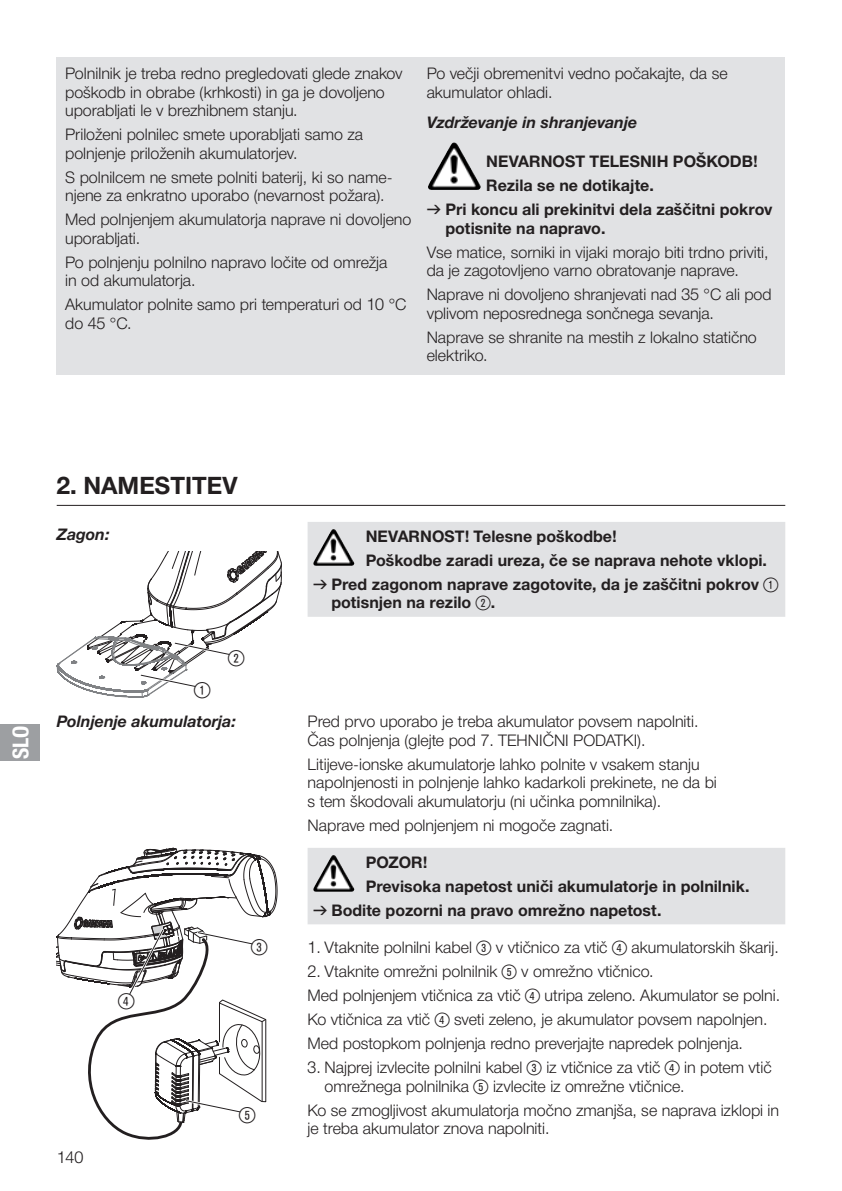
<style>
.page{position:relative;width:842px;height:1191px;background:#fff}
.page>*{position:absolute;margin:0;border:0;box-sizing:border-box;transform-origin:0 0}
.t1{font:700 24px "Gardena Sans";color:#231f20}
.t2{font:22px "Ziffernim Kreisund Quadrat BQ";color:#231f20}
.t3{font:700 22px "Gardena Sans Cond";color:#fff}
.t4{font:16px/18.4px "Gardena Sans";color:#231f20}
.t5{font:700 16px "Gardena Sans";color:#231f20}
.t6{font:italic 700 16px "Gardena Sans";color:#231f20}
.s1{font-family:"Formdruck";font-weight:400}
.s2{font-family:"Ziffernim Kreisund Quadrat BQ";font-weight:400;font-size:20px}
.s3{font-family:"Ziffernim Kreisund Quadrat BQ";font-size:20px}
</style>
<div class="page">
<div style="left:57px;top:57px;width:728px;height:317px;background:#e1e2e4"></div>
<img style="left:428px;top:143px;width:25px;height:45px">
<svg style="left:308px;top:522px;width:477px;height:402px"></svg>
<hr style="left:57px;top:505px;width:728px;height:1px;background:#231f20">
<svg style="left:57px;top:551px;width:225px;height:147px"></svg>
<img style="left:315px;top:529px;width:18px;height:31px">
<svg style="left:57px;top:847px;width:220px;height:292px"></svg>
<img style="left:315px;top:855px;width:18px;height:31px">
<div style="left:0;top:724px;width:40px;height:36px;background:#9d9fa2"></div>
<p class="t4" style="left:65px;top:64px;width:339px">Polnilnik je treba redno pregledovati glede znakov poškodb in obrabe (krhkosti) in ga je dovoljeno uporabljati le v brezhibnem stanju.</p>
<p class="t4" style="left:65px;top:125px;width:300px">Priloženi polnilec smete uporabljati samo za polnjenje priloženih akumulatorjev.</p>
<p class="t4" style="left:65px;top:167px;width:327px">S polnilcem ne smete polniti baterij, ki so name&shy;njene za enkratno uporabo (nevarnost požara).</p>
<p class="t4" style="left:65px;top:210px;width:348px">Med polnjenjem akumulatorja naprave ni dovoljeno uporabljati.</p>
<p class="t4" style="left:65px;top:252px;width:324px">Po polnjenju polnilno napravo ločite od omrežja in od akumulatorja.</p>
<p class="t4" style="left:65px;top:295px;width:343px">Akumulator polnite samo pri temperaturi od 10 °C do 45 °C.</p>
<p class="t4" style="left:427px;top:64px;width:302px">Po večji obremenitvi vedno počakajte, da se akumulator ohladi.</p>
<p class="t6" style="left:427px;top:110px;width:212px">Vzdrževanje in shranjevanje</p>
<p class="t5" style="left:486px;top:150px;width:273px">NEVARNOST TELESNIH POŠKODB!</p>
<p class="t5" style="left:486px;top:174px;width:169px">Rezila se ne dotikajte.</p>
<p class="t5" style="left:427px;top:198px;width:347px"><span class="s1">v</span> Pri koncu ali prekinitvi dela zaščitni pokrov</p>
<p class="t5" style="left:445px;top:216px;width:162px">potisnite na napravo.</p>
<p class="t4" style="left:427px;top:242px;width:344px">Vse matice, sorniki in vijaki morajo biti trdno priviti, da je zagotovljeno varno obratovanje naprave.</p>
<p class="t4" style="left:427px;top:285px;width:346px">Naprave ni dovoljeno shranjevati nad 35 °C ali pod vplivom neposrednega sončnega sevanja.</p>
<p class="t4" style="left:427px;top:327px;width:332px">Naprave se shranite na mestih z lokalno statično elektriko.</p>
<h2 class="t3" style="left:5px;top:759px;width:35px;rotate:-90deg">SLO</h2>
<h1 class="t1" style="left:57px;top:467px;width:182px">2. NAMESTITEV</h1>
<p class="t6" style="left:57px;top:523px;width:54px">Zagon:</p>
<h2 class="t2" style="left:194px;top:677px;width:18px">1</h2>
<h2 class="t2" style="left:228px;top:645px;width:18px">2</h2>
<p class="t5" style="left:366px;top:524px;width:252px">NEVARNOST! Telesne poškodbe!</p>
<p class="t5" style="left:366px;top:548px;width:403px">Poškodbe zaradi ureza, če se naprava nehote vklopi.</p>
<p class="t5" style="left:313px;top:572px;width:467px"><span class="s1">v</span> Pred zagonom naprave zagotovite, da je zaščitni pokrov <span class="s2">1</span></p>
<p class="t5" style="left:331px;top:591px;width:165px">potisnjen na rezilo <span class="s2">2</span>.</p>
<p class="t6" style="left:57px;top:710px;width:181px">Polnjenje akumulatorja:</p>
<p class="t4" style="left:308px;top:712px;width:392px">Pred prvo uporabo je treba akumulator povsem napolniti.<br>Čas polnjenja (glejte pod 7. TEHNIČNI PODATKI).</p>
<p class="t4" style="left:308px;top:754px;width:411px">Litijeve-ionske akumulatorje lahko polnite v vsakem stanju napolnjenosti in polnjenje lahko kadarkoli prekinete, ne da bi s tem škodovali akumulatorju (ni učinka pomnilnika).</p>
<p class="t4" style="left:308px;top:815px;width:307px">Naprave med polnjenjem ni mogoče zagnati.</p>
<h2 class="t2" style="left:118px;top:988px;width:18px">4</h2>
<p class="t4" style="left:57px;top:1147px;width:28px">140</p>
<h2 class="t2" style="left:251px;top:934px;width:18px">3</h2>
<h2 class="t2" style="left:239px;top:1102px;width:18px">5</h2>
<p class="t5" style="left:366px;top:850px;width:63px">POZOR!</p>
<p class="t5" style="left:366px;top:874px;width:385px">Previsoka napetost uniči akumulatorje in polnilnik.</p>
<p class="t5" style="left:313px;top:898px;width:350px"><span class="s1">v</span> Bodite pozorni na pravo omrežno napetost.</p>
<p class="t4" style="left:308px;top:937px;width:473px">1. Vtaknite polnilni kabel <span class="s3">3</span> v vtičnico za vtič <span class="s3">4</span> akumulatorskih škarij.</p>
<p class="t4" style="left:308px;top:958px;width:474px;line-height:24px">2. Vtaknite omrežni polnilnik <span class="s3">5</span> v omrežno vtičnico.<br>Med polnjenjem vtičnica za vtič <span class="s3">4</span> utripa zeleno. Akumulator se polni.<br>Ko vtičnica za vtič <span class="s3">4</span> sveti zeleno, je akumulator povsem napolnjen.<br>Med postopkom polnjenja redno preverjajte napredek polnjenja.</p>
<p class="t4" style="left:325px;top:1058px;width:449px;text-indent:-17px">3. Najprej izvlecite polnilni kabel <span class="s3">3</span> iz vtičnice za vtič <span class="s3">4</span> in potem vtič omrežnega polnilnika <span class="s3">5</span> izvlecite iz omrežne vtičnice.</p>
<p class="t4" style="left:308px;top:1100px;width:473px">Ko se zmogljivost akumulatorja močno zmanjša, se naprava izklopi in je treba akumulator znova napolniti.</p>
</div>
